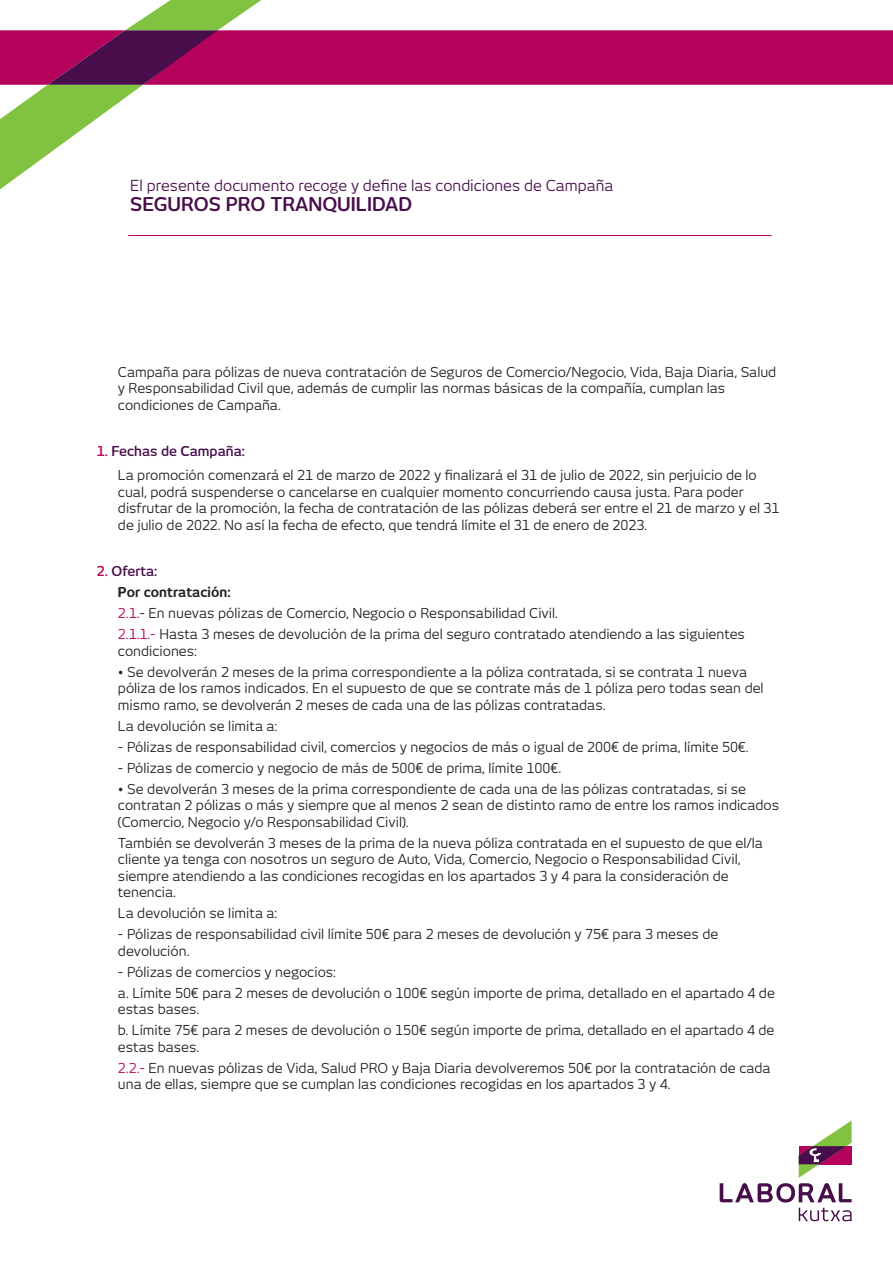
<style>
.page{position:relative;width:893px;height:1263px;background:#fff}
.page>*{position:absolute;margin:0;border:0;box-sizing:border-box;transform-origin:0 0}
.t1{font:600 18.75px "New June";color:#480e4b}
.t2{font:15px "New June";color:#480e4b}
.t3{font:13.5px/16.5px "New June";color:#231f20}
.s1{font-weight:600;color:#b5025b}
.s2{font-weight:600;color:#480e4b}
.s3{font-weight:700}
.s4{color:#b5025b}
</style>
<div class="page">
<svg style="left:720px;top:1120px;width:132px;height:101px"></svg>
<svg style="left:0;top:0;width:893px;height:190px"></svg>
<hr style="left:128px;top:235px;width:644px;height:1px;background:#b5025b">
<p class="t2" style="left:130px;top:177px;width:485px">El presente documento recoge y define las condiciones de Campaña</p>
<h1 class="t1" style="left:130px;top:193px;width:284px">SEGUROS PRO TRANQUILIDAD</h1>
<p class="t3" style="left:118px;top:363px;width:660px">Campaña para pólizas de nueva contratación de Seguros de Comercio/Negocio, Vida, Baja Diaria, Salud y Responsabilidad Civil que, además de cumplir las normas básicas de la compañía, cumplan las condiciones de Campaña.</p>
<p class="t3" style="left:118px;top:439px;width:640px;line-height:24px;text-indent:-21px"><span class="s1">1.</span> <span class="s2">Fechas de Campaña:<br></span>La promoción comenzará el 21 de marzo de 2022 y finalizará el 31 de julio de 2022, sin perjuicio de lo</p>
<p class="t3" style="left:118px;top:483px;width:663px">cual, podrá suspenderse o cancelarse en cualquier momento concurriendo causa justa. Para poder disfrutar de la promoción, la fecha de contratación de las pólizas deberá ser entre el 21 de marzo y el 31 de julio de 2022. No así la fecha de efecto, que tendrá límite el 31 de enero de 2023.</p>
<p class="t3" style="left:118px;top:561px;width:629px;line-height:21px;text-indent:-21px"><span class="s1">2.</span> <span class="s2">Oferta:<br></span><span class="s3">Por contratación:<br></span><span class="s4">2.1.</span>- En nuevas pólizas de Comercio, Negocio o Responsabilidad Civil.<br><span class="s4">2.1.1.-</span> Hasta 3 meses de devolución de la prima del seguro contratado atendiendo a las siguientes</p>
<p class="t3" style="left:118px;top:642px;width:81px">condiciones:</p>
<p class="t3" style="left:118px;top:663px;width:647px">• Se devolverán 2 meses de la prima correspondiente a la póliza contratada, si se contrata 1 nueva póliza de los ramos indicados. En el supuesto de que se contrate más de 1 póliza pero todas sean del mismo ramo, se devolverán 2 meses de cada una de las pólizas contratadas.</p>
<p class="t3" style="left:118px;top:717px;width:161px">La devolución se limita a:</p>
<p class="t3" style="left:118px;top:738px;width:632px">- Pólizas de responsabilidad civil, comercios y negocios de más o igual de 200€ de prima, límite 50€.</p>
<p class="t3" style="left:118px;top:759px;width:445px">- Pólizas de comercio y negocio de más de 500€ de prima, límite 100€.</p>
<p class="t3" style="left:118px;top:780px;width:663px">• Se devolverán 3 meses de la prima correspondiente de cada una de las pólizas contratadas, si se contratan 2 pólizas o más y siempre que al menos 2 sean de distinto ramo de entre los ramos indicados (Comercio, Negocio y/o Responsabilidad Civil).</p>
<p class="t3" style="left:118px;top:834px;width:647px">También se devolverán 3 meses de la prima de la nueva póliza contratada en el supuesto de que el/la cliente ya tenga con nosotros un seguro de Auto, Vida, Comercio, Negocio o Responsabilidad Civil, siempre atendiendo a las condiciones recogidas en los apartados 3 y 4 para la consideración de tenencia.</p>
<p class="t3" style="left:118px;top:905px;width:161px">La devolución se limita a:</p>
<p class="t3" style="left:118px;top:926px;width:602px">- Pólizas de responsabilidad civil límite 50€ para 2 meses de devolución y 75€ para 3 meses de devolución.</p>
<p class="t3" style="left:118px;top:961px;width:658px;line-height:21px">- Pólizas de comercios y negocios:<br>a. Límite 50€ para 2 meses de devolución o 100€ según importe de prima, detallado en el apartado 4 de</p>
<p class="t3" style="left:118px;top:999px;width:658px;line-height:21px">estas bases.<br>b. Límite 75€ para 2 meses de devolución o 150€ según importe de prima, detallado en el apartado 4 de</p>
<p class="t3" style="left:118px;top:1036px;width:654px;line-height:21px">estas bases.<br><span class="s4">2.2.-</span> En nuevas pólizas de Vida, Salud PRO y Baja Diaria devolveremos 50€ por la contratación de cada</p>
<p class="t3" style="left:118px;top:1076px;width:554px">una de ellas, siempre que se cumplan las condiciones recogidas en los apartados 3 y 4.</p>
</div>
